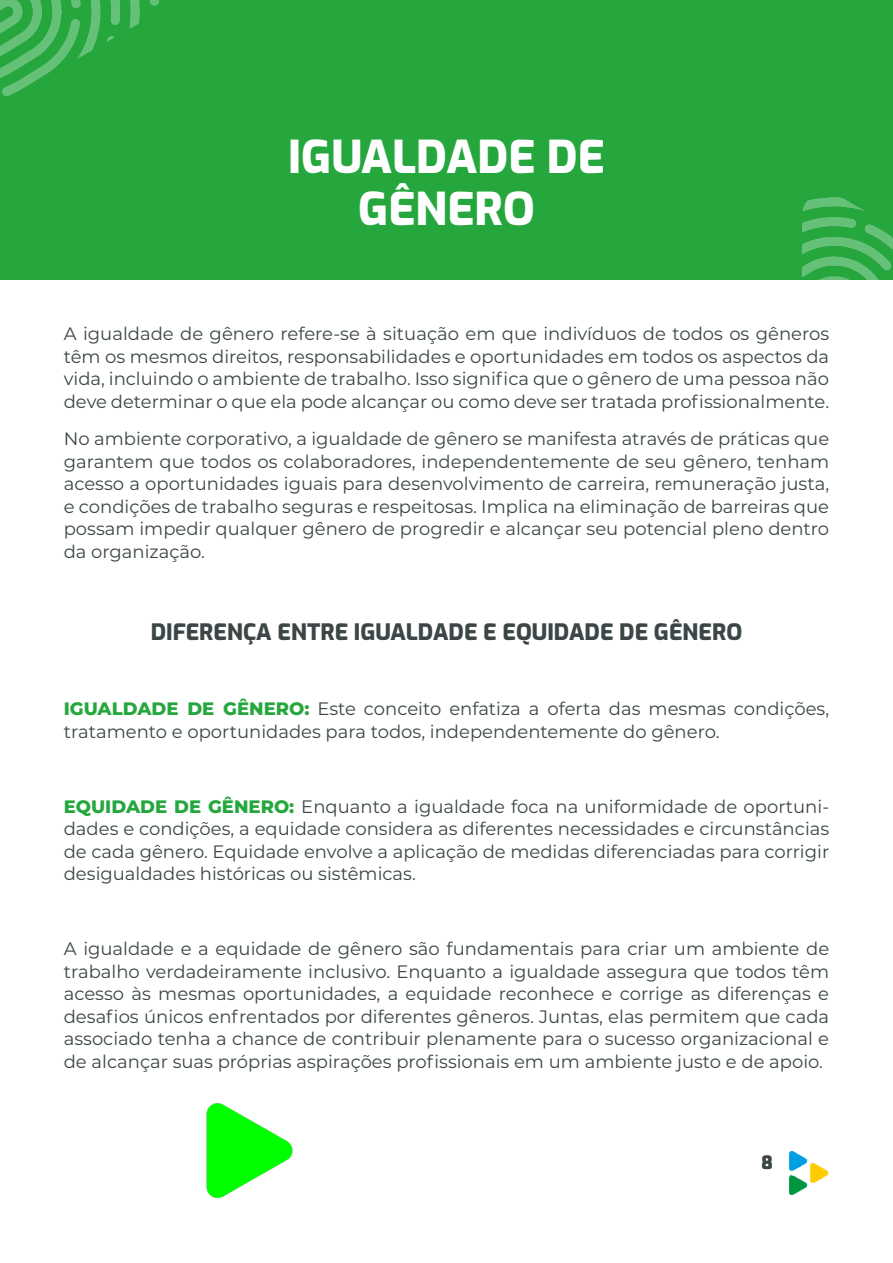
<style>
.page{position:relative;width:893px;height:1263px;background:#fff}
.page>*{position:absolute;margin:0;border:0;box-sizing:border-box;transform-origin:0 0}
.Título__Exo{font:800 45px "Exo";color:#fff}
.Subtítulo__Exo{font:800 22.5px "Exo";color:#3c4646}
.Texto_Corrido__Montserrart{font:18px/22.5px "Montserrat";color:#3c4646;text-align:justify}
.t1{font:800 18px "Exo";color:#3c4646}
.s1{font-weight:800;color:#25a73e}
</style>
<div class="page">
<img style="left:789px;top:1151px;width:39px;height:44px">
<div style="left:0;top:0;width:893px;height:279px;background:#25a73e"></div>
<img style="left:802px;top:198px;width:91px;height:81px">
<img style="left:0;top:0;width:158px;height:96px">
<img style="left:206px;top:1103px;width:87px;height:96px">
<p class="Título__Exo" style="left:288px;top:122px;width:318px">IGUALDADE DE</p>
<p class="Título__Exo" style="left:358px;top:174px;width:178px">GÊNERO</p>
<p class="Texto_Corrido__Montserrart" style="left:64px;top:322px;width:767px">A igualdade de gênero refere-se à situação em que indivíduos de todos os gêneros têm os mesmos direitos, responsabilidades e oportunidades em todos os aspectos da vida, incluindo o ambiente de trabalho. Isso significa que o gênero de uma pessoa não deve determinar o que ela pode alcançar ou como deve ser tratada profissionalmente.</p>
<p class="Texto_Corrido__Montserrart" style="left:64px;top:427px;width:767px">No ambiente corporativo, a igualdade de gênero se manifesta através de práticas que garantem que todos os colaboradores, independentemente de seu gênero, tenham acesso a oportunidades iguais para desenvolvimento de carreira, remuneração justa, e condições de trabalho seguras e respeitosas. Implica na eliminação de barreiras que possam impedir qualquer gênero de progredir e alcançar seu potencial pleno dentro da organização.</p>
<p class="Subtítulo__Exo" style="left:151px;top:615px;width:593px">DIFERENÇA ENTRE IGUALDADE E EQUIDADE DE GÊNERO</p>
<p class="Texto_Corrido__Montserrart" style="left:64px;top:697px;width:767px"><span class="s1">IGUALDADE DE GÊNERO:</span> Este conceito enfatiza a oferta das mesmas condições, tratamento e oportunidades para todos, independentemente do gênero.</p>
<p class="Texto_Corrido__Montserrart" style="left:64px;top:794px;width:767px"><span class="s1">EQUIDADE DE GÊNERO:</span> Enquanto a igualdade foca na uniformidade de oportuni&shy;dades e condições, a equidade considera as diferentes necessidades e circunstâncias de cada gênero. Equidade envolve a aplicação de medidas diferenciadas para corrigir desigualdades históricas ou sistêmicas.</p>
<p class="Texto_Corrido__Montserrart" style="left:64px;top:937px;width:767px">A igualdade e a equidade de gênero são fundamentais para criar um ambiente de trabalho verdadeiramente inclusivo. Enquanto a igualdade assegura que todos têm acesso às mesmas oportunidades, a equidade reconhece e corrige as diferenças e desafios únicos enfrentados por diferentes gêneros. Juntas, elas permitem que cada associado tenha a chance de contribuir plenamente para o sucesso organizacional e de alcançar suas próprias aspirações profissionais em um ambiente justo e de apoio.</p>
<p class="t1" style="left:761px;top:1149px;width:13px">8</p>
</div>
